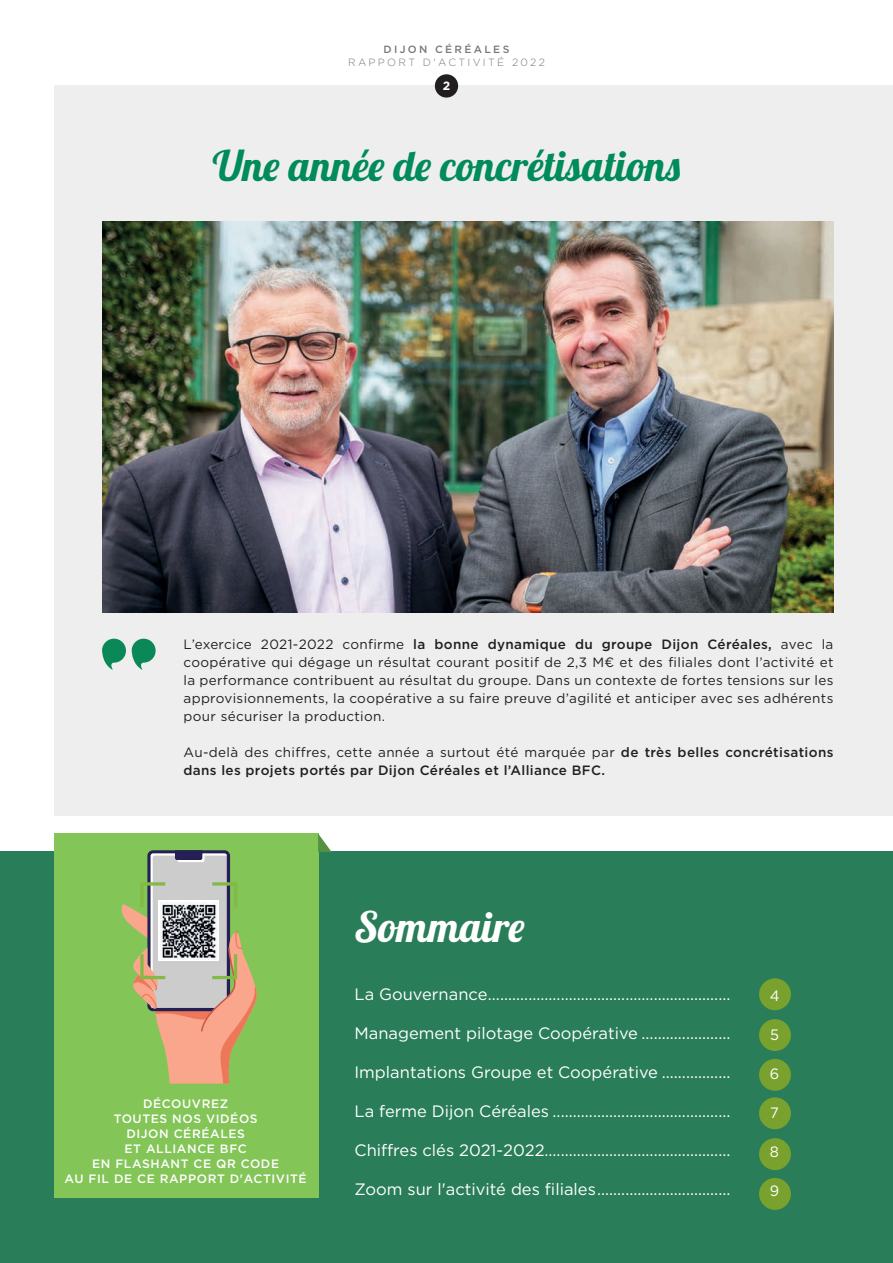
<style>
.page{position:relative;width:893px;height:1263px;background:#fff}
.page>*{position:absolute;margin:0;border:0;box-sizing:border-box;transform-origin:0 0}
.t1{font:42px "Lobster 1.4";letter-spacing:.015em;color:#008b5a}
.t2{font:42px "Lobster 1.4";color:#fff}
.t3{font:16.5px "Gotham";color:#fff}
.t4{font:15px "Gotham";color:#fff}
.t5{font:13.5px/18px "Gotham";letter-spacing:.025em;color:#231f20;text-align:justify}
.t6{font:500 13.5px/18px "Gotham";letter-spacing:.025em;color:#231f20}
.t7{font:500 12.15px "Gotham";letter-spacing:.05em;color:#fff}
.t8{font:700 12px "Gotham";color:#fff}
.t9{font:300 10.5px "Gotham";letter-spacing:.22em;color:#76787b}
.t10{font:500 10.5px "Gotham";letter-spacing:.22em;color:#76787b}
.s1{font-weight:500}
.s2{font-weight:400}
</style>
<div class="page">
<div style="left:0;top:852px;width:893px;height:411px;background:#297d59"></div>
<div style="left:54px;top:85px;width:839px;height:730px;background:#eeeeef"></div>
<div style="left:435px;top:74px;width:23px;height:24px;background:#231f20;border-radius:50%"></div>
<div style="left:759px;top:978px;width:32px;height:32px;background:#78a22d;border-radius:50%"></div>
<div style="left:759px;top:1097px;width:32px;height:32px;background:#78a22d;border-radius:50%"></div>
<div style="left:759px;top:1019px;width:32px;height:32px;background:#78a22d;border-radius:50%"></div>
<div style="left:759px;top:1138px;width:32px;height:32px;background:#78a22d;border-radius:50%"></div>
<div style="left:759px;top:1059px;width:32px;height:32px;background:#78a22d;border-radius:50%"></div>
<div style="left:759px;top:1178px;width:32px;height:32px;background:#78a22d;border-radius:50%"></div>
<img style="left:102px;top:221px;width:731px;height:391px">
<svg style="left:132px;top:638px;width:24px;height:32px"></svg>
<svg style="left:102px;top:638px;width:24px;height:32px"></svg>
<div style="left:54px;top:833px;width:264px;height:365px;background:#83c557"></div>
<svg style="left:121px;top:850px;width:136px;height:233px"></svg>
<img style="left:161px;top:902px;width:57px;height:57px">
<svg style="left:318px;top:833px;width:14px;height:19px"></svg>
<p class="t10" style="left:384px;top:42px;width:127px">DIJON CÉRÉALES</p>
<p class="t9" style="left:348px;top:56px;width:198px">RAPPORT D'ACTIVITÉ 2022</p>
<p class="t8" style="left:443px;top:78px;width:9px">2</p>
<p class="t1" style="left:213px;top:139px;width:469px">Une année de concrétisations</p>
<p class="t5" style="left:184px;top:635px;width:651px">L’exercice 2021-2022 confirme <span class="s1">la bonne dynamique du groupe Dijon Céréales,</span> avec la coopérative qui dégage un résultat courant positif de 2,3 M€ et des filiales dont l’activité et la performance contribuent au résultat du groupe. Dans un contexte de fortes tensions sur les approvisionnements, la coopérative a su faire preuve d’agilité et anticiper avec ses adhérents pour sécuriser la production.</p>
<p class="t6" style="left:184px;top:743px;width:651px"><span class="s2">Au-delà des chiffres, cette année a surtout été marquée par</span> de très belles concrétisations dans les projets portés par Dijon Céréales et l’Alliance BFC.</p>
<p class="t7" style="left:143px;top:1096px;width:87px">DÉCOUVREZ</p>
<p class="t7" style="left:114px;top:1111px;width:146px">TOUTES NOS VIDÉOS</p>
<p class="t7" style="left:126px;top:1126px;width:120px">DIJON CÉRÉALES</p>
<p class="t7" style="left:125px;top:1141px;width:124px">ET ALLIANCE BFC</p>
<p class="t7" style="left:92px;top:1156px;width:189px">EN FLASHANT CE QR CODE</p>
<p class="t7" style="left:65px;top:1171px;width:244px">AU FIL DE CE RAPPORT D'ACTIVITÉ</p>
<p class="t2" style="left:354px;top:900px;width:172px">Sommaire</p>
<p class="t3" style="left:354px;top:984px;width:377px">La Gouvernance............................................................</p>
<p class="t3" style="left:354px;top:1023px;width:377px">Management pilotage Coopérative ......................</p>
<p class="t3" style="left:354px;top:1062px;width:377px">Implantations Groupe et Coopérative .................</p>
<p class="t3" style="left:354px;top:1101px;width:377px">La ferme Dijon Céréales ............................................</p>
<p class="t3" style="left:354px;top:1140px;width:377px">Chiffres clés 2021-2022..............................................</p>
<p class="t3" style="left:354px;top:1179px;width:377px">Zoom sur l'activité des filiales.................................</p>
<p class="t4" style="left:770px;top:986px;width:11px">4</p>
<p class="t4" style="left:770px;top:1025px;width:10px">5</p>
<p class="t4" style="left:770px;top:1064px;width:11px">6</p>
<p class="t4" style="left:770px;top:1103px;width:10px">7</p>
<p class="t4" style="left:770px;top:1142px;width:11px">8</p>
<p class="t4" style="left:770px;top:1181px;width:11px">9</p>
</div>
